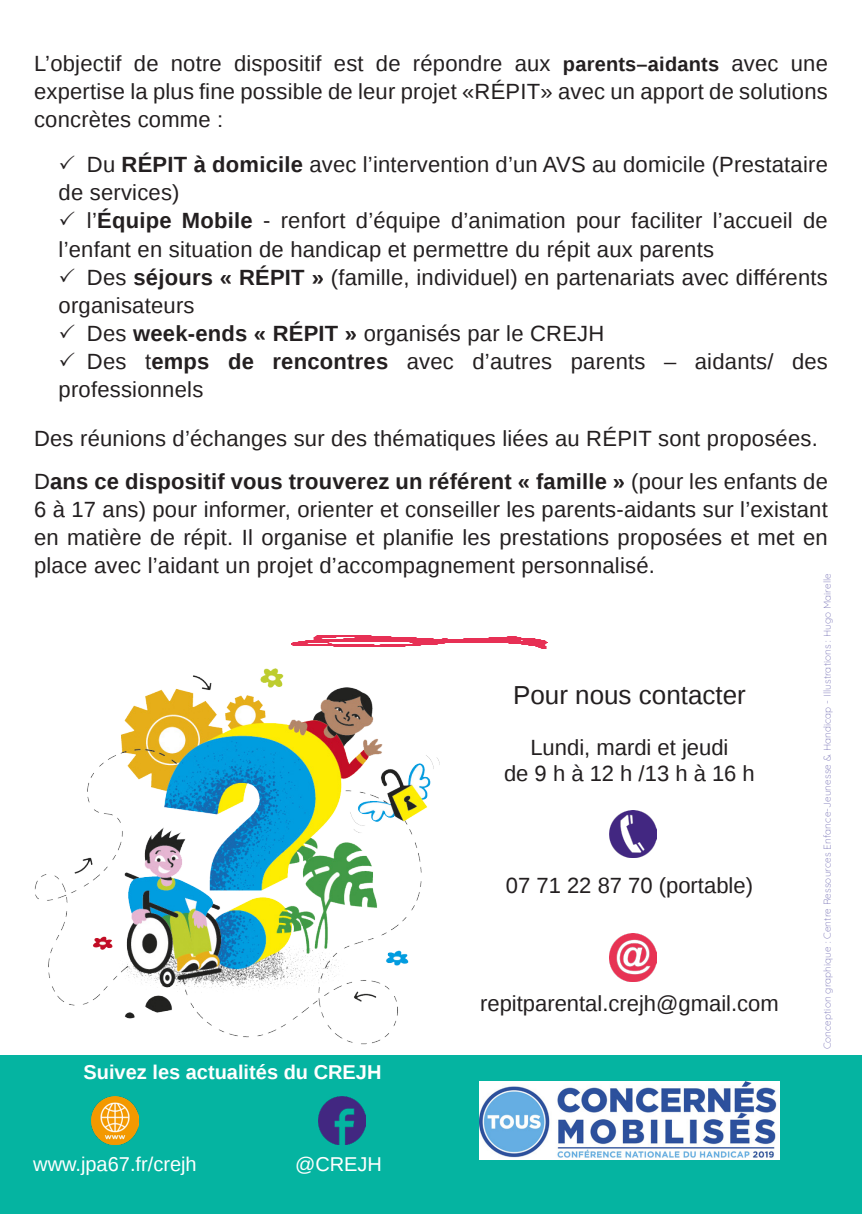
<style>
.page{position:relative;width:862px;height:1214px;background:#fff}
.page>*{position:absolute;margin:0;border:0;box-sizing:border-box;transform-origin:0 0}
.contact_2{font:26px "Liberation Sans";color:#231f20}
.textes{font:22px/28px "Liberation Sans";letter-spacing:.01em;color:#231f20}
.contact_2-2{font:22px "Liberation Sans";color:#231f20}
.contact_2-3{font:700 20px "Liberation Sans";color:#fff}
.contact_2-4{font:20px "Liberation Sans";color:#fff}
.texte_copyright{font:300 10px "Quicksand";letter-spacing:.01em;color:#7c77b8}
.s1{font-weight:700;font-size:20px}
.s2{font-weight:700}
</style>
<div class="page">
<div style="left:0;top:1054px;width:862px;height:159px;background:#05b4a1"></div>
<img style="left:318px;top:1096px;width:47px;height:47px">
<img style="left:91px;top:1096px;width:48px;height:47px">
<img style="left:485px;top:636px;width:62px;height:12px">
<img style="left:609px;top:810px;width:47px;height:47px">
<img style="left:609px;top:933px;width:47px;height:47px">
<img style="left:479px;top:1081px;width:301px;height:78px">
<img style="left:0;top:635px;width:485px;height:457px">
<p class="textes" style="left:34px;top:50px;width:795px;text-align:justify">L’objectif de notre dispositif est de répondre aux <span class="s1">parents–aidants</span> avec une expertise la plus fine possible de leur projet «RÉPIT» avec un apport de solutions concrètes comme :</p>
<p class="textes" style="left:59px;top:152px;width:771px">✓ Du <span class="s2">RÉPIT à domicile</span> avec l’intervention d’un AVS au domicile (Prestataire de services)</p>
<p class="textes" style="left:59px;top:208px;width:771px">✓ l’<span class="s2">Équipe Mobile</span> - renfort d’équipe d’animation pour faciliter l’accueil de l’enfant en situation de handicap et permettre du répit aux parents</p>
<p class="textes" style="left:59px;top:264px;width:771px">✓ Des <span class="s2">séjours « RÉPIT »</span> (famille, individuel) en partenariats avec différents organisateurs</p>
<p class="textes" style="left:59px;top:320px;width:547px">✓ Des <span class="s2">week-ends « RÉPIT »</span> organisés par le CREJH</p>
<p class="textes" style="left:59px;top:348px;width:771px">✓ Des t<span class="s2">emps de rencontres</span> avec d’autres parents – aidants/ des professionnels</p>
<p class="textes" style="left:34px;top:425px;width:785px">Des réunions d’échanges sur des thématiques liées au RÉPIT sont proposées.</p>
<p class="textes" style="left:34px;top:468px;width:795px;text-align:justify">D<span class="s2">ans ce dispositif vous trouverez un référent « famille »</span> (pour les enfants de 6 à 17 ans) pour informer, orienter et conseiller les parents-aidants sur l’existant en matière de répit. Il organise et planifie les prestations proposées et met en place avec l’aidant un projet d’accompagnement personnalisé.</p>
<p class="texte_copyright" style="left:819px;top:1049px;width:477px;rotate:-90deg">Conception graphique : Centre Ressources Enfance-Jeunesse &amp; Handicap - Illustrations : Hugo Mairelle</p>
<p class="contact_2" style="left:513px;top:680px;width:234px">Pour nous contacter</p>
<p class="contact_2-2" style="left:530px;top:734px;width:200px">Lundi, mardi et jeudi</p>
<p class="contact_2-2" style="left:504px;top:760px;width:252px">de 9 h à 12 h /13 h à 16 h</p>
<p class="contact_2-2" style="left:506px;top:872px;width:249px">07 71 22 87 70 (portable)</p>
<p class="contact_2-2" style="left:480px;top:991px;width:300px">repitparental.crejh@gmail.com</p>
<p class="contact_2-3" style="left:84px;top:1057px;width:299px">Suivez les actualités du CREJH</p>
<p class="contact_2-4" style="left:33px;top:1152px;width:165px">www.jpa67.fr/crejh</p>
<p class="contact_2-4" style="left:295px;top:1152px;width:88px">@CREJH</p>
</div>
